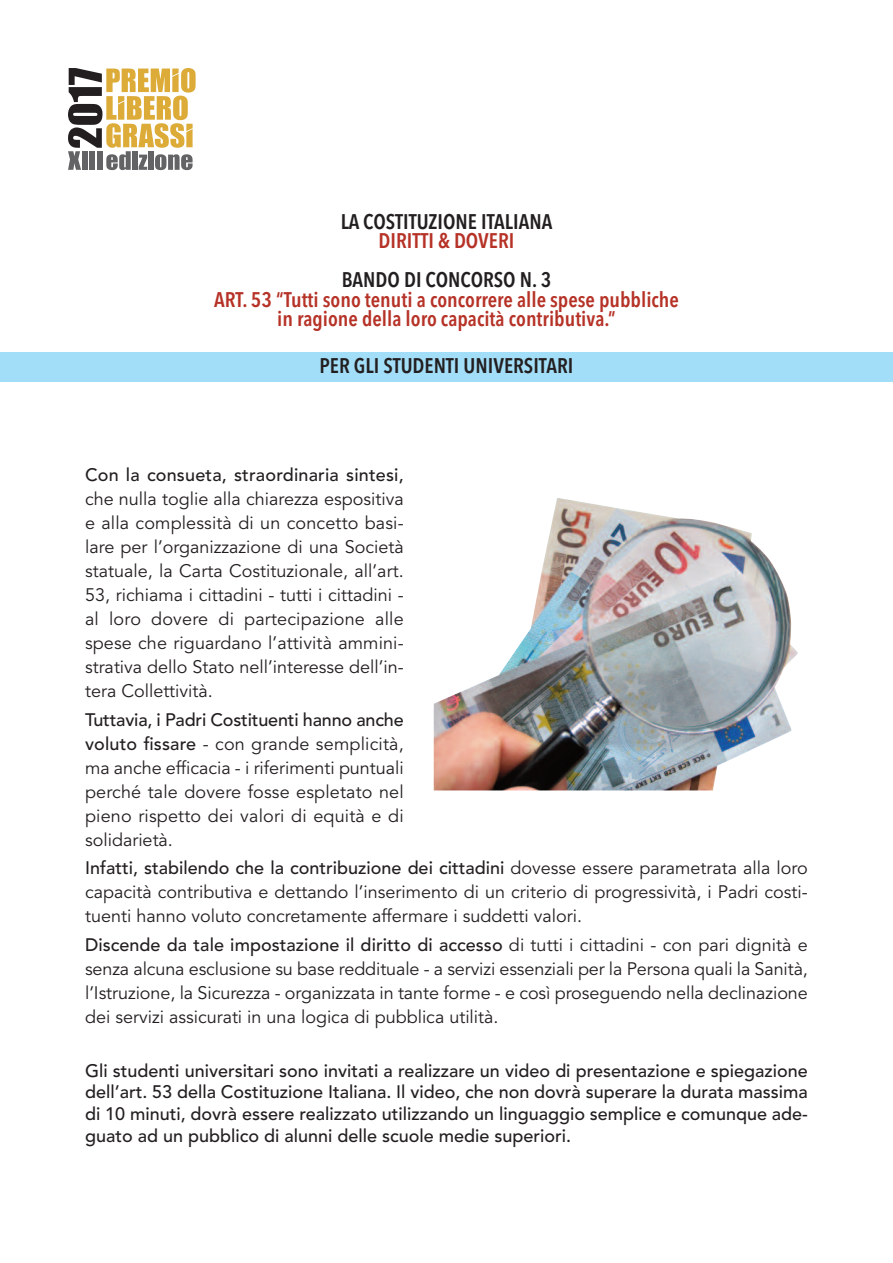
<style>
.page{position:relative;width:893px;height:1263px;background:#fff}
.page>*{position:absolute;margin:0;border:0;box-sizing:border-box;transform-origin:0 0}
.t1{font:600 condensed 21px/19.5px "Avenir Next LT Pro";color:#b63227;text-align:center}
.t2{font:600 condensed 21px "Avenir Next LT Pro";color:#231f20}
.t3{font:18px/24px "Avenir LT Std";color:#231f20;text-align:justify}
.t4{font:500 18px/21.6px "Avenir LT Std";color:#231f20;text-align:justify}
.s1{font-weight:500}
</style>
<div class="page">
<svg style="left:68px;top:68px;width:128px;height:102px"></svg>
<div style="left:0;top:353px;width:893px;height:29px;background:#a2def8"></div>
<img style="left:434px;top:498px;width:364px;height:292px">
<p class="t2" style="left:341px;top:214px;width:213px">LA COSTITUZIONE ITALIANA</p>
<p class="t1" style="left:379px;top:233px;width:137px">DIRITTI &amp; DOVERI</p>
<p class="t2" style="left:342px;top:272px;width:211px">BANDO DI CONCORSO N. 3</p>
<p class="t1" style="left:214px;top:292px;width:466px">ART. 53 “Tutti sono tenuti a concorrere alle spese pubbliche in ragione della loro capacità contributiva.”</p>
<p class="t2" style="left:319px;top:358px;width:255px">PER GLI STUDENTI UNIVERSITARI</p>
<p class="t4" style="left:85px;top:466px;width:320px">Con la consueta, straordinaria sintesi,</p>
<p class="t3" style="left:85px;top:489px;width:320px">che nulla toglie alla chiarezza espositiva e alla complessità di un concetto basi&shy;lare per l’organizzazione di una Società statuale, la Carta Costituzionale, all’art.<br>53, richiama i cittadini - tutti i cittadini - al loro dovere di partecipazione alle spese che riguardano l’attività ammini&shy;strativa dello Stato nell’interesse dell’in&shy;tera Collettività.</p>
<p class="t3" style="left:85px;top:709px;width:320px"><span class="s1">Tuttavia, i Padri Costituenti hanno anche voluto fissare</span> - con grande semplicità, ma anche efficacia - i riferimenti puntuali perché tale dovere fosse espletato nel pieno rispetto dei valori di equità e di solidarietà.</p>
<p class="t3" style="left:85px;top:858px;width:724px"><span class="s1">Infatti, stabilendo che la contribuzione dei cittadini</span> dovesse essere parametrata alla loro capacità contributiva e dettando l’inserimento di un criterio di progressività, i Padri costi&shy;tuenti hanno voluto concretamente affermare i suddetti valori.</p>
<p class="t3" style="left:85px;top:934px;width:724px"><span class="s1">Discende da tale impostazione il diritto di accesso</span> di tutti i cittadini - con pari dignità e senza alcuna esclusione su base reddituale - a servizi essenziali per la Persona quali la Sanità, l’Istruzione, la Sicurezza - organizzata in tante forme - e così proseguendo nella declinazione dei servizi assicurati in una logica di pubblica utilità.</p>
<p class="t4" style="left:85px;top:1061px;width:724px">Gli studenti universitari sono invitati a realizzare un video di presentazione e spiegazione dell’art. 53 della Costituzione Italiana. Il video, che non dovrà superare la durata massima di 10 minuti, dovrà essere realizzato utilizzando un linguaggio semplice e comunque ade&shy;guato ad un pubblico di alunni delle scuole medie superiori.</p>
</div>
